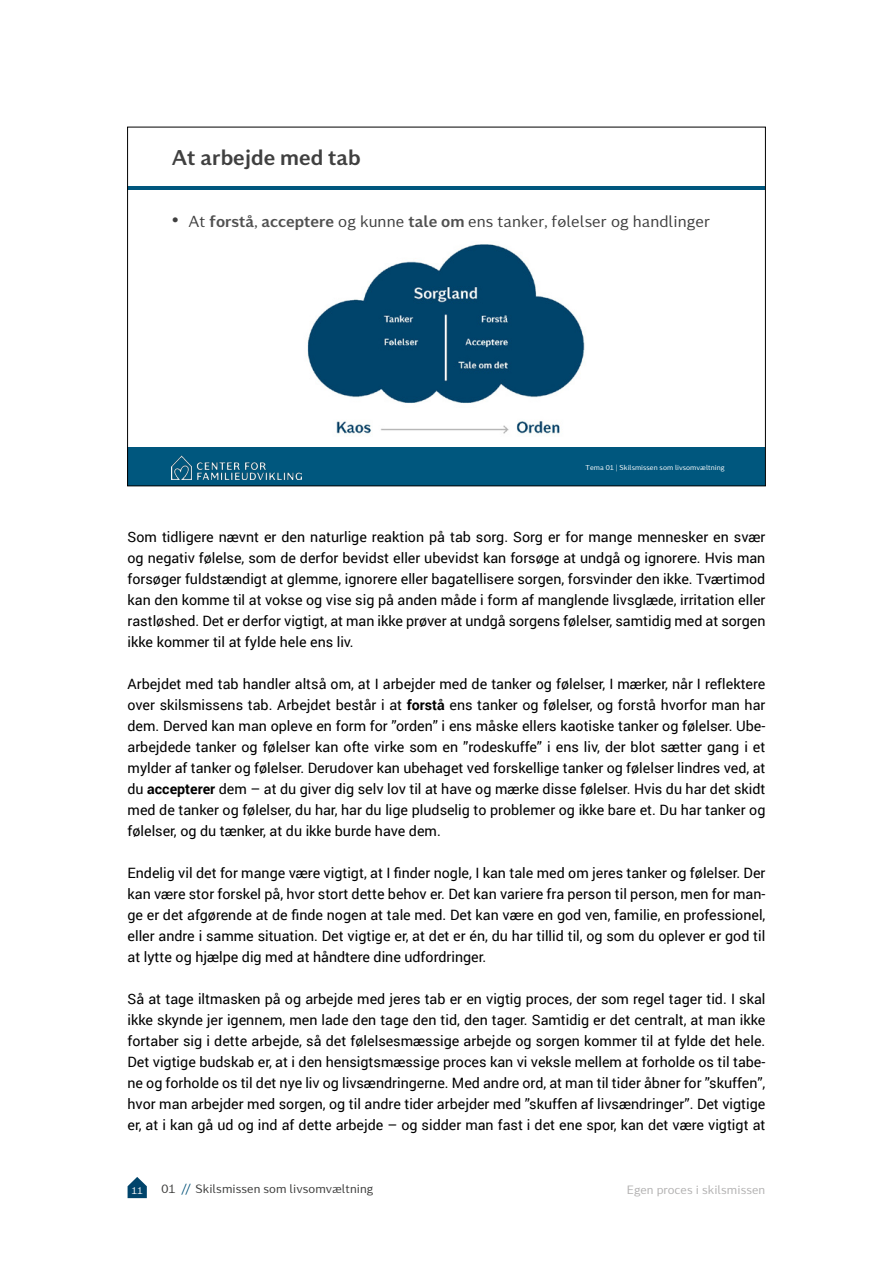
<style>
.page{position:relative;width:893px;height:1263px;background:#fff}
.page>*{position:absolute;margin:0;border:0;box-sizing:border-box;transform-origin:0 0}
.t1{font:700 21.3px "Kontrapunkt Miki";color:#404040}
.t2{font:15.9px "Kontrapunkt Miki";color:#404040}
.t3{font:14.25px/21px "Roboto";color:#000;text-align:justify}
.t4{font:12px "Kontrapunkt Miki";color:#3c3c3b}
.t5{font:12px "Kontrapunkt Miki";color:#b3b2b2}
.t6{font:9.75px "Kontrapunkt Miki";color:#fff}
.t7{font:7.05px "Kontrapunkt Miki";color:#fff}
.s1{font-family:"Arial";font-size:19.95px}
.s2{font-weight:700;color:#515151}
.s3{font-weight:700}
.s4{color:#005178}
</style>
<div class="page">
<svg style="left:128px;top:1177px;width:19px;height:21px"></svg>
<div style="left:128px;top:448px;width:637px;height:38px;background:#00577e"></div>
<hr style="left:128px;top:187px;width:637px;height:3px;background:#00577e">
<img style="left:172px;top:456px;width:130px;height:23px">
<img style="left:307px;top:244px;width:278px;height:190px">
<h1 class="t1" style="left:172px;top:145px;width:191px">At arbejde med tab</h1>
<p class="t2" style="left:172px;top:212px;width:540px"><span class="s1">•</span> At <span class="s2">forstå</span>, <span class="s2">acceptere</span> og kunne <span class="s2">tale om</span> ens tanker, følelser og handlinger</p>
<p class="t7" style="left:585px;top:463px;width:141px">Tema 01 | Skilsmissen som livsomvæltning</p>
<p class="t3" style="left:128px;top:526px;width:639px">Som tidligere nævnt er den naturlige reaktion på tab sorg. Sorg er for mange mennesker en svær og negativ følelse, som de derfor bevidst eller ubevidst kan forsøge at undgå og ignorere. Hvis man forsøger fuldstændigt at glemme, ignorere eller bagatellisere sorgen, forsvinder den ikke. Tværtimod kan den komme til at vokse og vise sig på anden måde i form af manglende livsglæde, irritation eller rastløshed. Det er derfor vigtigt, at man ikke prøver at undgå sorgens følelser, samtidig med at sorgen ikke kommer til at fylde hele ens liv.</p>
<p class="t3" style="left:128px;top:673px;width:639px">Arbejdet med tab handler altså om, at I arbejder med de tanker og følelser, I mærker, når I reflektere over skilsmissens tab. Arbejdet består i at <span class="s3">forstå</span> ens tanker og følelser, og forstå hvorfor man har dem. Derved kan man opleve en form for ”orden” i ens måske ellers kaotiske tanker og følelser. Ube&shy;arbejdede tanker og følelser kan ofte virke som en ”rodeskuffe” i ens liv, der blot sætter gang i et mylder af tanker og følelser. Derudover kan ubehaget ved forskellige tanker og følelser lindres ved, at du <span class="s3">accepterer</span> dem – at du giver dig selv lov til at have og mærke disse følelser. Hvis du har det skidt med de tanker og følelser, du har, har du lige pludselig to problemer og ikke bare et. Du har tanker og følelser, og du tænker, at du ikke burde have dem.</p>
<p class="t3" style="left:128px;top:862px;width:639px">Endelig vil det for mange være vigtigt, at I finder nogle, I kan tale med om jeres tanker og følelser. Der kan være stor forskel på, hvor stort dette behov er. Det kan variere fra person til person, men for man&shy;ge er det afgørende at de finde nogen at tale med. Det kan være en god ven, familie, en professionel, eller andre i samme situation. Det vigtige er, at det er én, du har tillid til, og som du oplever er god til at lytte og hjælpe dig med at håndtere dine udfordringer.</p>
<p class="t3" style="left:128px;top:988px;width:639px">Så at tage iltmasken på og arbejde med jeres tab er en vigtig proces, der som regel tager tid. I skal ikke skynde jer igennem, men lade den tage den tid, den tager. Samtidig er det centralt, at man ikke fortaber sig i dette arbejde, så det følelsesmæssige arbejde og sorgen kommer til at fylde det hele.<br>Det vigtige budskab er, at i den hensigtsmæssige proces kan vi veksle mellem at forholde os til tabe&shy;ne og forholde os til det nye liv og livsændringerne. Med andre ord, at man til tider åbner for ”skuffen”, hvor man arbejder med sorgen, og til andre tider arbejder med ”skuffen af livsændringer”. Det vigtige er, at i kan gå ud og ind af dette arbejde – og sidder man fast i det ene spor, kan det være vigtigt at</p>
<p class="t6" style="left:132px;top:1185px;width:13px">11</p>
<p class="t4" style="left:162px;top:1182px;width:213px">01 <span class="s4">//</span> Skilsmissen som livsomvæltning</p>
<p class="t5" style="left:627px;top:1183px;width:140px">Egen proces i skilsmissen</p>
</div>
